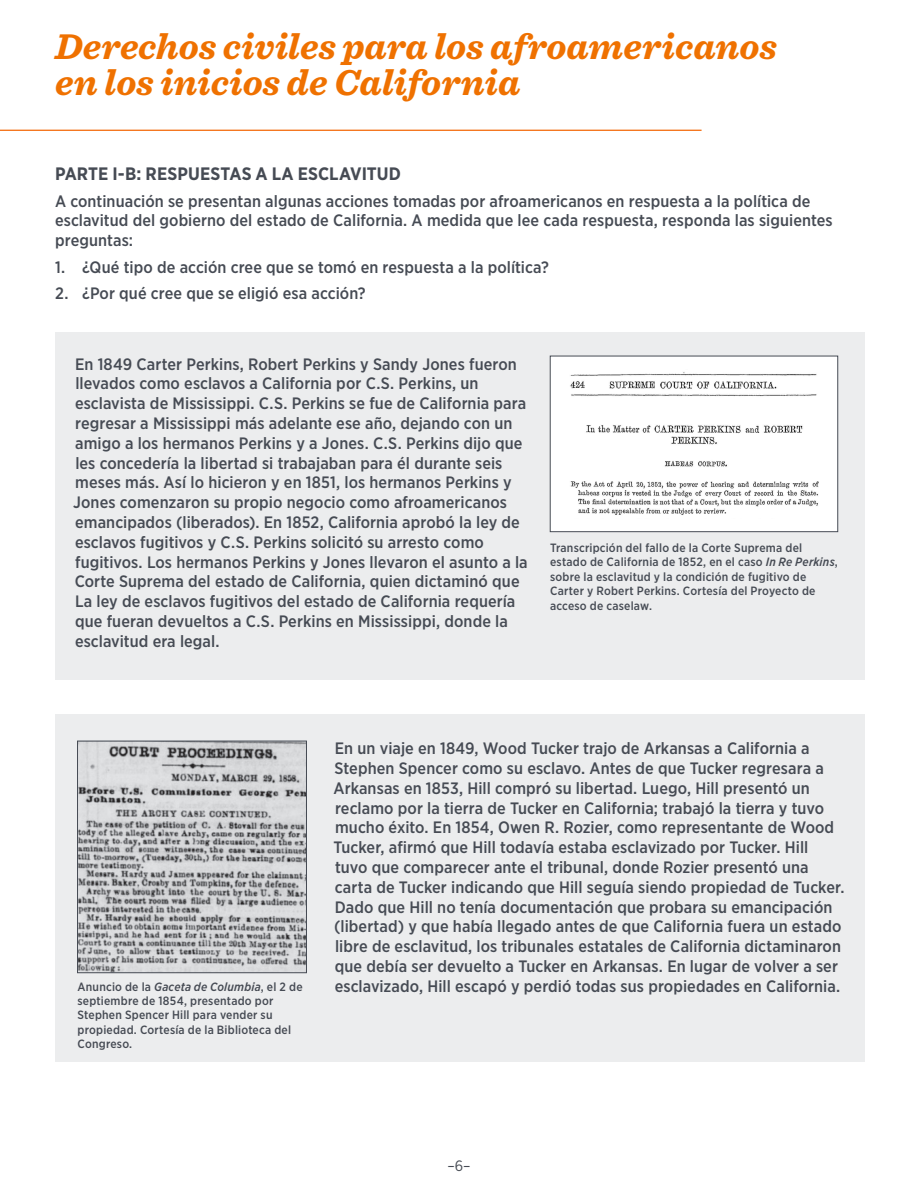
<style>
.page{position:relative;width:918px;height:1188px;background:#fff}
.page>*{position:absolute;margin:0;border:0;box-sizing:border-box;transform-origin:0 0}
._1_1_Header{font:italic 700 37.5px/36.3px "Sentinel";color:#ef7100}
._1_1_Header-2{font:700 18px "Gotham Narrow";color:#464b54}
._1_1_Header-3{font:500 16.5px/19.8px "Gotham Narrow";letter-spacing:.005em;color:#464b54}
.t1{font:15px "Gotham Narrow";color:#464b54}
._1_1_Header-4{font:500 12px/14.4px "Gotham Narrow";letter-spacing:.02em;color:#464b54}
.s1{font-style:italic}
</style>
<div class="page">
<hr style="left:0;top:130px;width:702px;height:1px;background:#f47721">
<div style="left:55px;top:333px;width:810px;height:347px;background:#ecedee"></div>
<div style="left:550px;top:356px;width:288px;height:176px;background:#fff"></div>
<img style="left:570px;top:372px;width:249px;height:143px">
<div style="left:550px;top:356px;width:288px;height:176px;border:1px solid #464b54"></div>
<div style="left:55px;top:714px;width:810px;height:347px;background:#ecedee"></div>
<img style="left:79px;top:743px;width:226px;height:228px">
<div style="left:77px;top:741px;width:230px;height:232px;border:1px solid #464b54"></div>
<p class="_1_1_Header" style="left:55px;top:26px;width:723px">Derechos civiles para los afroamericanos en los inicios de California</p>
<p class="_1_1_Header-2" style="left:55px;top:162px;width:347px">PARTE I-B: RESPUESTAS A LA ESCLAVITUD</p>
<p class="_1_1_Header-3" style="left:55px;top:191px;width:779px">A continuación se presentan algunas acciones tomadas por afroamericanos en respuesta a la política de esclavitud del gobierno del estado de California. A medida que lee cada respuesta, responda las siguientes preguntas:</p>
<p class="_1_1_Header-3" style="left:55px;top:257px;width:495px">1. ¿Qué tipo de acción cree que se tomó en respuesta a la política?</p>
<p class="_1_1_Header-3" style="left:55px;top:283px;width:312px">2. ¿Por qué cree que se eligió esa acción?</p>
<p class="_1_1_Header-3" style="left:73px;top:354px;width:456px">En 1849 Carter Perkins, Robert Perkins y Sandy Jones fueron llevados como esclavos a California por C.S. Perkins, un esclavista de Mississippi. C.S. Perkins se fue de California para regresar a Mississippi más adelante ese año, dejando con un amigo a los hermanos Perkins y a Jones. C.S. Perkins dijo que les concedería la libertad si trabajaban para él durante seis meses más. Así lo hicieron y en 1851, los hermanos Perkins y Jones comenzaron su propio negocio como afroamericanos emancipados (liberados). En 1852, California aprobó la ley de esclavos fugitivos y C.S. Perkins solicitó su arresto como fugitivos. Los hermanos Perkins y Jones llevaron el asunto a la Corte Suprema del estado de California, quien dictaminó que La ley de esclavos fugitivos del estado de California requería que fueran devueltos a C.S. Perkins en Mississippi, donde la esclavitud era legal.</p>
<p class="_1_1_Header-4" style="left:550px;top:540px;width:289px">Transcripción del fallo de la Corte Suprema del estado de California de 1852, en el caso <span class="s1">In Re Perkins</span>, sobre la esclavitud y la condición de fugitivo de Carter y Robert Perkins. Cortesía del Proyecto de acceso de caselaw.</p>
<p class="_1_1_Header-4" style="left:78px;top:979px;width:227px">Anuncio de la <span class="s1">Gaceta de Columbia</span>, el 2 de septiembre de 1854, presentado por<br>Stephen Spencer Hill para vender su propiedad. Cortesía de la Biblioteca del<br>Congreso.</p>
<p class="_1_1_Header-3" style="left:333px;top:738px;width:513px">En un viaje en 1849, Wood Tucker trajo de Arkansas a California a Stephen Spencer como su esclavo. Antes de que Tucker regresara a Arkansas en 1853, Hill compró su libertad. Luego, Hill presentó un reclamo por la tierra de Tucker en California; trabajó la tierra y tuvo mucho éxito. En 1854, Owen R. Rozier, como representante de Wood Tucker, afirmó que Hill todavía estaba esclavizado por Tucker. Hill tuvo que comparecer ante el tribunal, donde Rozier presentó una carta de Tucker indicando que Hill seguía siendo propiedad de Tucker.<br>Dado que Hill no tenía documentación que probara su emancipación (libertad) y que había llegado antes de que California fuera un estado libre de esclavitud, los tribunales estatales de California dictaminaron que debía ser devuelto a Tucker en Arkansas. En lugar de volver a ser esclavizado, Hill escapó y perdió todas sus propiedades en California.</p>
<p class="t1" style="left:447px;top:1157px;width:25px">–6–</p>
</div>
